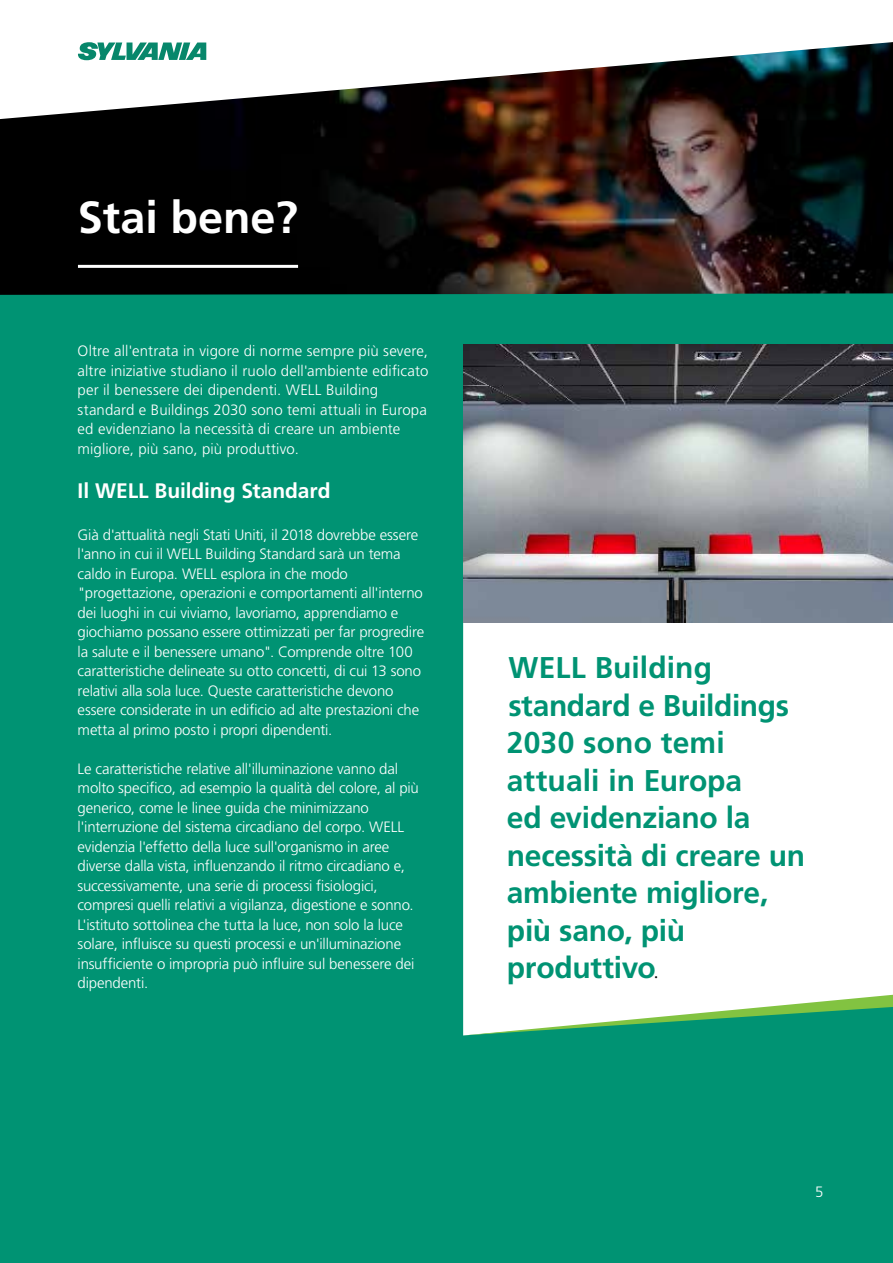
<style>
.page{position:relative;width:893px;height:1263px;background:#fff}
.page>*{position:absolute;margin:0;border:0;box-sizing:border-box;transform-origin:0 0}
.t1{font:700 45px "Frutiger";color:#fff}
.t2{font:700 30px/37.5px "Frutiger";letter-spacing:-.01em;color:#009373}
.t3{font:700 21px "Frutiger";letter-spacing:-.005em;color:#fff}
.t4{font:300 15px/19.5px "Frutiger";letter-spacing:-.01em;color:#fff}
.s1{font-family:"Minion Pro";font-weight:400;font-size:18px;color:#000}
</style>
<div class="page">
<svg style="left:0;top:119px;width:893px;height:174px;background:#170f0c"></svg>
<svg style="left:1px;top:42px;width:892px;height:77px"></svg>
<svg style="left:78px;top:42px;width:128px;height:18px"></svg>
<hr style="left:78px;top:265px;width:220px;height:3px;background:#fff">
<div style="left:0;top:293px;width:893px;height:970px;background:#009373"></div>
<svg style="left:463px;top:623px;width:430px;height:372px"></svg>
<img style="left:463px;top:344px;width:430px;height:279px">
<svg style="left:463px;top:995px;width:430px;height:40px"></svg>
<h1 class="t1" style="left:78px;top:191px;width:222px">Stai bene?</h1>
<p class="t4" style="left:78px;top:341px;width:352px">Oltre all'entrata in vigore di norme sempre più severe, altre iniziative studiano il ruolo dell'ambiente edificato per il benessere dei dipendenti. WELL Building standard e Buildings 2030 sono temi attuali in Europa ed evidenziano la necessità di creare un ambiente migliore, più sano, più produttivo.</p>
<h3 class="t3" style="left:78px;top:479px;width:254px">Il WELL Building Standard</h3>
<p class="t4" style="left:78px;top:525px;width:348px">Già d'attualità negli Stati Uniti, il 2018 dovrebbe essere l'anno in cui il WELL Building Standard sarà un tema caldo in Europa. WELL esplora in che modo "progettazione, operazioni e comportamenti all'interno dei luoghi in cui viviamo, lavoriamo, apprendiamo e giochiamo possano essere ottimizzati per far progredire la salute e il benessere umano". Comprende oltre 100 caratteristiche delineate su otto concetti, di cui 13 sono relativi alla sola luce. Queste caratteristiche devono essere considerate in un edificio ad alte prestazioni che metta al primo posto i propri dipendenti.</p>
<p class="t4" style="left:78px;top:759px;width:343px">Le caratteristiche relative all'illuminazione vanno dal molto specifico, ad esempio la qualità del colore, al più generico, come le linee guida che minimizzano l'interruzione del sistema circadiano del corpo. WELL evidenzia l'effetto della luce sull'organismo in aree diverse dalla vista, influenzando il ritmo circadiano e, successivamente, una serie di processi fisiologici, compresi quelli relativi a vigilanza, digestione e sonno.<br>L'istituto sottolinea che tutta la luce, non solo la luce solare, influisce su questi processi e un'illuminazione insufficiente o impropria può influire sul benessere dei dipendenti.</p>
<h2 class="t2" style="left:507px;top:649px;width:300px">WELL Building standard e Buildings<br>2030 sono temi attuali in Europa<br>ed evidenziano la necessità di creare un ambiente migliore, più sano, più produttivo<span class="s1">.</span></h2>
<p class="t4" style="left:815px;top:1182px;width:10px">5</p>
</div>
